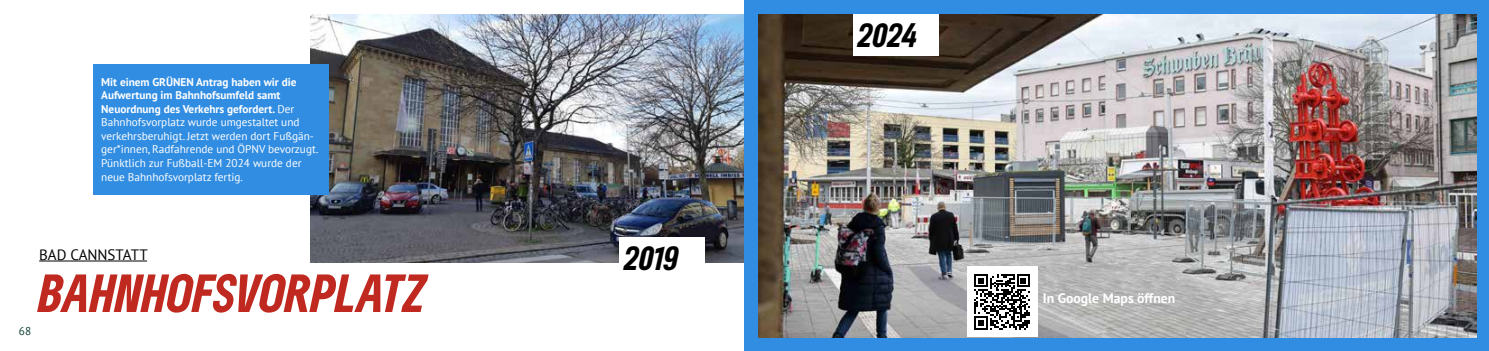
<style>
.page{position:relative;width:1489px;height:351px;background:#fff}
.page>*{position:absolute;margin:0;border:0;box-sizing:border-box;transform-origin:0 0}
.t1{font:italic 900 condensed 50px "Gruene Type";color:#c02920}
.t2{font:italic 900 condensed 31.25px "Gruene Type";letter-spacing:-.01em;color:#000}
.t3{font:15px "PT Sans";color:#000}
.t4{font:700 13.75px "PT Sans";color:#fff}
.t5{font:11.25px/13.5px "PT Sans";color:#fff}
.t6{font:11.25px "PT Sans";color:#0e4235}
.s1{font-weight:700}
</style>
<div class="page">
<hr style="left:39px;top:260px;width:108px;height:1px;background:#000">
<img style="left:310px;top:14px;width:434px;height:248px">
<div style="left:93px;top:64px;width:236px;height:131px;background:#318de2"></div>
<div style="left:620px;top:237px;width:85px;height:41px;background:#fff"></div>
<div style="left:744px;top:0;width:744px;height:351px;background:#318de2"></div>
<img style="left:758px;top:14px;width:718px;height:323px">
<div style="left:853px;top:14px;width:85px;height:41px;background:#fff"></div>
<div style="left:966px;top:266px;width:71px;height:71px;background:#fff"></div>
<svg style="left:974px;top:274px;width:55px;height:55px"></svg>
<p class="t5" style="left:101px;top:75px;width:219px"><span class="s1">Mit einem GRÜNEN Antrag haben wir die Aufwertung im Bahnhofsumfeld samt Neuordnung des Verkehrs gefordert.</span> Der Bahnhofsvorplatz wurde umgestaltet und verkehrsberuhigt. Jetzt werden dort Fußgän&shy;ger*innen, Radfahrende und ÖPNV bevorzugt.<br>Pünktlich zur Fußball-EM 2024 wurde der neue Bahnhofsvorplatz fertig.</p>
<h3 class="t3" style="left:39px;top:245px;width:110px">BAD CANNSTATT</h3>
<h1 class="t1" style="left:39px;top:260px;width:388px">BAHNHOFSVORPLATZ</h1>
<p class="t6" style="left:19px;top:323px;width:14px">68</p>
<h2 class="t2" style="left:624px;top:237px;width:55px">2019</h2>
<h2 class="t2" style="left:858px;top:14px;width:61px">2024</h2>
<p class="t4" style="left:1042px;top:288px;width:134px">In Google Maps öffnen</p>
</div>
